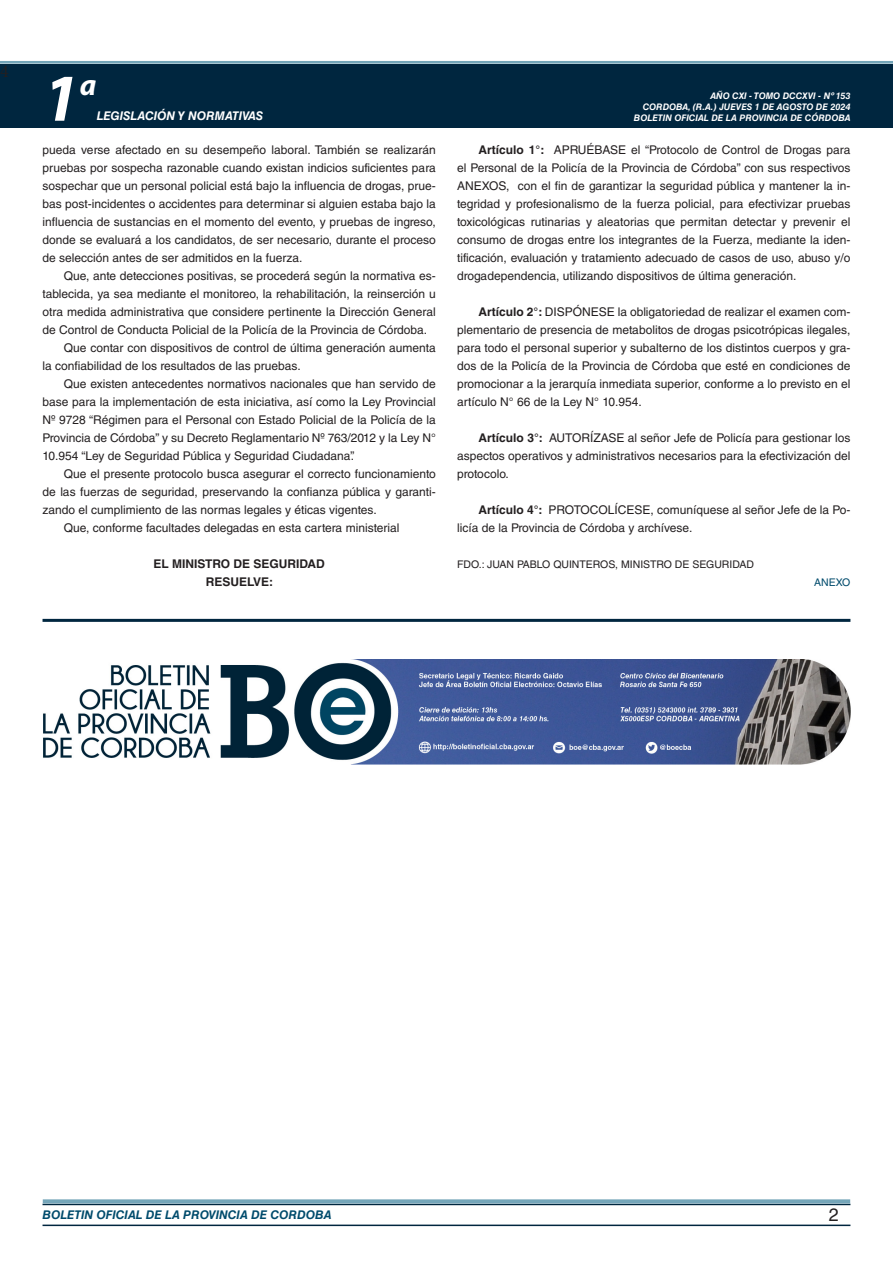
<style>
.page{position:relative;width:893px;height:1263px;background:#fff}
.page>*{position:absolute;margin:0;border:0;box-sizing:border-box;transform-origin:0 0}
.t1{font:italic 700 67.5px "Myriad Pro";color:#fff}
.t2{font:italic 700 30px "Myriad Pro";color:#fff}
.t3{font:18px "Minion Pro";color:#231f20}
.t4{font:18px "Helvetica LT Std";color:#231f20}
.TEXTO_BASE{font:12px/18px "Helvetica LT Std";color:#231f20;text-align:justify}
.t5{font:italic 700 12px "Helvetica LT Std";color:#004b6c}
.RESUELVE{font:700 12px "Helvetica LT Std";color:#231f20}
.t6{font:italic 700 12px "Helvetica LT Std";color:#fff}
.FIRMA{font:10.5px "Helvetica LT Std";color:#231f20}
.ANEXO{font:10.5px "Helvetica LT Std";color:#004b6c}
.t7{font:italic 700 9px/10.8px "Helvetica LT Std";color:#fff;text-align:right}
.s1{font-weight:700}
</style>
<div class="page">
<div style="left:0;top:61px;width:893px;height:6px;background:#fff;opacity:.75"></div>
<div style="left:0;top:64px;width:893px;height:64px;background:#00263f"></div>
<hr style="left:43px;top:1224px;width:807px;height:2px;background:#00263f">
<div style="left:42px;top:1198px;width:809px;height:8px;background:#fff;opacity:.75"></div>
<hr style="left:43px;top:619px;width:807px;height:3px;background:#00263f">
<img style="left:43px;top:659px;width:808px;height:106px">
<h3 class="t3" style="left:0;top:59px;width:10px">4</h3>
<h1 class="t1" style="left:43px;top:54px;width:38px">1</h1>
<h2 class="t2" style="left:80px;top:66px;width:18px">a</h2>
<p class="t6" style="left:97px;top:109px;width:168px">LEGISLACIÓN Y NORMATIVAS</p>
<p class="TEXTO_BASE" style="left:43px;top:141px;width:395px">pueda verse afectado en su desempeño laboral. También se realizarán pruebas por sospecha razonable cuando existan indicios suficientes para sospechar que un personal policial está bajo la influencia de drogas, prue&shy;bas post-incidentes o accidentes para determinar si alguien estaba bajo la influencia de sustancias en el momento del evento, y pruebas de ingreso, donde se evaluará a los candidatos, de ser necesario, durante el proceso de selección antes de ser admitidos en la fuerza.</p>
<p class="TEXTO_BASE" style="left:43px;top:267px;width:395px;text-indent:21px">Que, ante detecciones positivas, se procederá según la normativa es&shy;tablecida, ya sea mediante el monitoreo, la rehabilitación, la reinserción u otra medida administrativa que considere pertinente la Dirección General de Control de Conducta Policial de la Policía de la Provincia de Córdoba.</p>
<p class="TEXTO_BASE" style="left:43px;top:339px;width:395px;text-indent:21px">Que contar con dispositivos de control de última generación aumenta la confiabilidad de los resultados de las pruebas.</p>
<p class="TEXTO_BASE" style="left:43px;top:375px;width:395px;text-indent:21px">Que existen antecedentes normativos nacionales que han servido de base para la implementación de esta iniciativa, así como la Ley Provincial Nº 9728 “Régimen para el Personal con Estado Policial de la Policía de la Provincia de Córdoba” y su Decreto Reglamentario Nº 763/2012 y la Ley N° 10.954 “Ley de Seguridad Pública y Seguridad Ciudadana”.</p>
<p class="TEXTO_BASE" style="left:43px;top:465px;width:395px;text-indent:21px">Que el presente protocolo busca asegurar el correcto funcionamiento de las fuerzas de seguridad, preservando la confianza pública y garanti&shy;zando el cumplimiento de las normas legales y éticas vigentes.</p>
<p class="TEXTO_BASE" style="left:64px;top:519px;width:337px">Que, conforme facultades delegadas en esta cartera ministerial</p>
<p class="RESUELVE" style="left:153px;top:556px;width:173px">EL MINISTRO DE SEGURIDAD</p>
<p class="RESUELVE" style="left:206px;top:574px;width:69px">RESUELVE:</p>
<p class="t7" style="left:634px;top:91px;width:218px">AÑO CXI - TOMO DCCXVI - Nº 153<br>CORDOBA, (R.A.) JUEVES 1 DE AGOSTO DE 2024<br>BOLETIN OFICIAL DE LA PROVINCIA DE CÓRDOBA</p>
<p class="TEXTO_BASE" style="left:457px;top:141px;width:395px;text-indent:21px"><span class="s1">Artículo 1°:</span> APRUÉBASE el “Protocolo de Control de Drogas para el Personal de la Policía de la Provincia de Córdoba” con sus respectivos ANEXOS, con el fin de garantizar la seguridad pública y mantener la in&shy;tegridad y profesionalismo de la fuerza policial, para efectivizar pruebas toxicológicas rutinarias y aleatorias que permitan detectar y prevenir el consumo de drogas entre los integrantes de la Fuerza, mediante la iden&shy;tificación, evaluación y tratamiento adecuado de casos de uso, abuso y/o drogadependencia, utilizando dispositivos de última generación.</p>
<p class="TEXTO_BASE" style="left:457px;top:303px;width:395px;text-indent:21px"><span class="s1">Artículo 2°:</span> DISPÓNESE la obligatoriedad de realizar el examen com&shy;plementario de presencia de metabolitos de drogas psicotrópicas ilegales, para todo el personal superior y subalterno de los distintos cuerpos y gra&shy;dos de la Policía de la Provincia de Córdoba que esté en condiciones de promocionar a la jerarquía inmediata superior, conforme a lo previsto en el artículo N° 66 de la Ley N° 10.954.</p>
<p class="TEXTO_BASE" style="left:457px;top:429px;width:395px;text-indent:21px"><span class="s1">Artículo 3°:</span> AUTORÍZASE al señor Jefe de Policía para gestionar los aspectos operativos y administrativos necesarios para la efectivización del protocolo.</p>
<p class="TEXTO_BASE" style="left:457px;top:501px;width:395px;text-indent:21px"><span class="s1">Artículo 4°:</span> PROTOCOLÍCESE, comuníquese al señor Jefe de la Po&shy;licía de la Provincia de Córdoba y archívese.</p>
<p class="FIRMA" style="left:457px;top:558px;width:299px">FDO.: JUAN PABLO QUINTEROS, MINISTRO DE SEGURIDAD</p>
<p class="ANEXO" style="left:814px;top:576px;width:38px">ANEXO</p>
<p class="t5" style="left:43px;top:1208px;width:290px">BOLETIN OFICIAL DE LA PROVINCIA DE CORDOBA</p>
<p class="t4" style="left:829px;top:1204px;width:12px">2</p>
</div>
